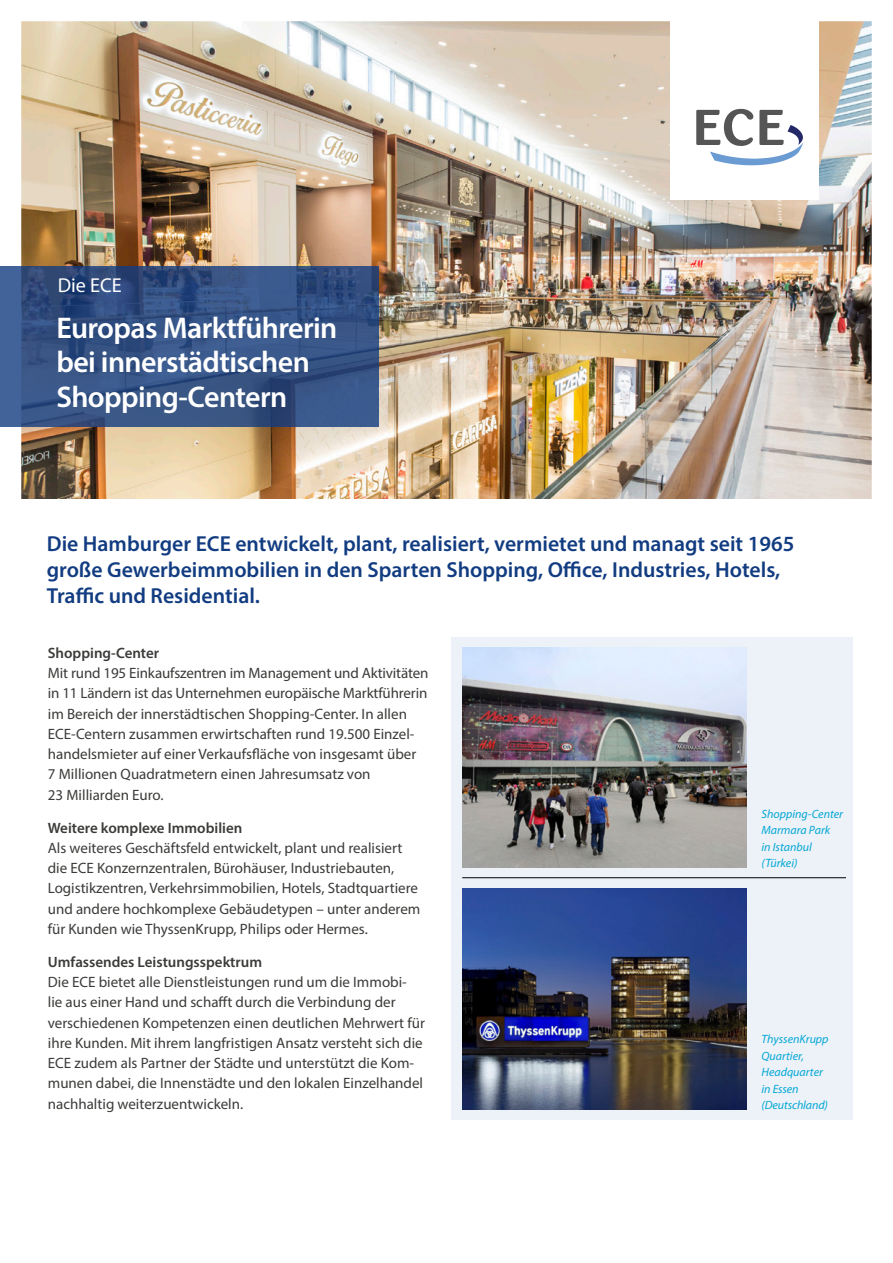
<style>
.page{position:relative;width:893px;height:1263px;background:#fff}
.page>*{position:absolute;margin:0;border:0;box-sizing:border-box;transform-origin:0 0}
.t1{font:600 30px/34.5px "Myriad Pro";letter-spacing:-.02em;color:#fff}
.t2{font:600 21.75px/26.2px "Myriad Pro";color:#123c81}
.t3{font:20.1px "Myriad Pro";color:#fff}
.t4{font:15px/20.2px "Myriad Pro";color:#3b3b39}
.t5{font:600 15px "Myriad Pro";color:#3b3b39}
.t6{font:italic 12px/16.5px "Myriad Pro";color:#03a8d5}
</style>
<div class="page">
<img style="left:0;top:21px;width:872px;height:478px">
<svg style="left:696px;top:109px;width:107px;height:56px"></svg>
<div style="left:451px;top:637px;width:402px;height:483px;background:#edf1f8"></div>
<hr style="left:462px;top:877px;width:384px;height:1px;background:#000">
<img style="left:462px;top:888px;width:285px;height:221px">
<img style="left:462px;top:648px;width:285px;height:219px">
<svg style="left:0;top:266px;width:378px;height:160px;background:#345283"></svg>
<h3 class="t3" style="left:58px;top:272px;width:66px">Die ECE</h3>
<h1 class="t1" style="left:56px;top:310px;width:282px">Europas Marktführerin bei innerstädtischen<br>Shopping-Centern</h1>
<h2 class="t2" style="left:47px;top:530px;width:749px">Die Hamburger ECE entwickelt, plant, realisiert, vermietet und managt seit 1965 große Gewerbeimmobilien in den Sparten Shopping, Office, Industries, Hotels,<br>Traffic und Residential.</h2>
<p class="t5" style="left:48px;top:643px;width:113px">Shopping-Center</p>
<p class="t4" style="left:48px;top:663px;width:382px">Mit rund 195 Einkaufszentren im Management und Aktivitäten in 11 Ländern ist das Unternehmen europäische Marktführerin im Bereich der innerstädtischen Shopping-Center. In allen ECE-Centern zusammen erwirtschaften rund 19.500 Einzel&shy;handelsmieter auf einer Verkaufsfläche von insgesamt über<br>7 Millionen Quadratmetern einen Jahresumsatz von<br>23 Milliarden Euro.</p>
<p class="t5" style="left:48px;top:818px;width:196px">Weitere komplexe Immobilien</p>
<p class="t4" style="left:48px;top:837px;width:374px">Als weiteres Geschäftsfeld entwickelt, plant und realisiert die ECE Konzernzentralen, Bürohäuser, Industriebauten, Logistikzentren, Verkehrsimmobilien, Hotels, Stadtquartiere und andere hochkomplexe Gebäudetypen – unter anderem für Kunden wie ThyssenKrupp, Philips oder Hermes.</p>
<p class="t5" style="left:48px;top:952px;width:216px">Umfassendes Leistungsspektrum</p>
<p class="t4" style="left:48px;top:972px;width:379px">Die ECE bietet alle Dienstleistungen rund um die Immobi&shy;lie aus einer Hand und schafft durch die Verbindung der verschiedenen Kompetenzen einen deutlichen Mehrwert für ihre Kunden. Mit ihrem langfristigen Ansatz versteht sich die ECE zudem als Partner der Städte und unterstützt die Kom&shy;munen dabei, die Innenstädte und den lokalen Einzelhandel nachhaltig weiterzuentwickeln.</p>
<p class="t6" style="left:761px;top:805px;width:83px">Shopping-Center<br>Marmara Park<br>in Istanbul (Türkei)</p>
<p class="t6" style="left:761px;top:1031px;width:69px">ThyssenKrupp<br>Quartier,<br>Headquarter in Essen (Deutschland)</p>
</div>
